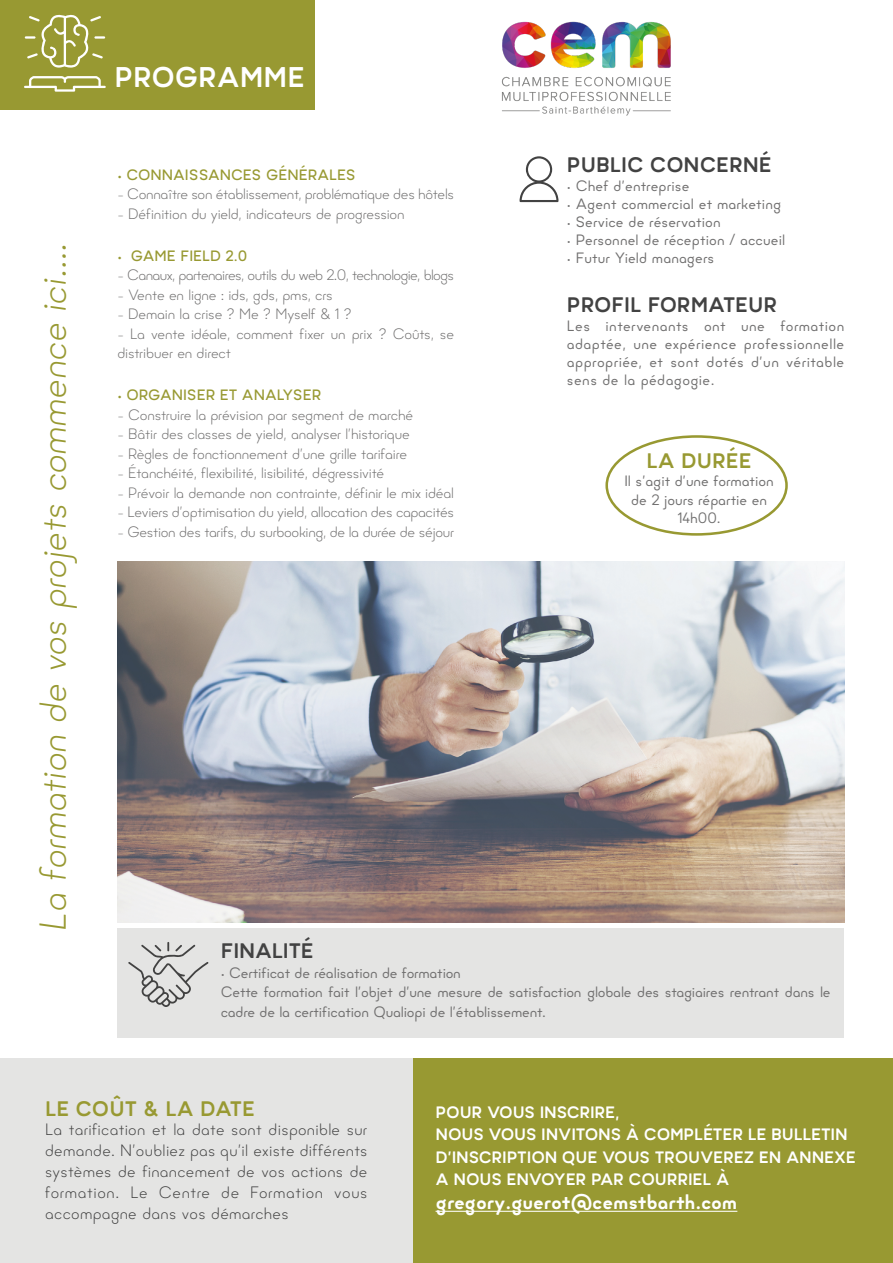
<style>
.page{position:relative;width:893px;height:1263px;background:#fff}
.page>*{position:absolute;margin:0;border:0;box-sizing:border-box;transform-origin:0 0}
.t1{font:italic 300 37.5px "Minimo";color:#989932}
.t2{font:700 28.5px "Minimo";color:#fff}
.t3{font:700 21px "Minimo";color:#424242}
.t4{font:700 21px "Minimo";letter-spacing:-.01em;color:#fff}
.t5{font:700 21px "Minimo";color:#989932}
.t6{font:300 16.5px/21px "Minimo";letter-spacing:.02em;color:#424242;text-align:justify}
.t7{font:700 16.5px/22.5px "Minimo";letter-spacing:-.01em;color:#fff}
.t8{font:300 15px/19.5px "Minimo";letter-spacing:-.02em;color:#706f6f}
.t9{font:15px/18px "Minimo";letter-spacing:-.005em;color:#706f6f}
.t10{font:500 15px "Minimo";color:#989932}
.t11{font:300 15px "Minimo";letter-spacing:-.04em;color:#706f6f}
</style>
<div class="page">
<img style="left:501px;top:21px;width:170px;height:95px">
<div style="left:0;top:0;width:315px;height:109px;background:#989932"></div>
<svg style="left:25px;top:14px;width:80px;height:54px"></svg>
<svg style="left:24px;top:76px;width:82px;height:16px"></svg>
<div style="left:117px;top:928px;width:727px;height:109px;background:#e4e4e3"></div>
<svg style="left:128px;top:942px;width:80px;height:65px"></svg>
<div style="left:388px;top:1059px;width:505px;height:204px;background:#989932"></div>
<div style="left:0;top:1059px;width:412px;height:204px;background:#e4e4e3"></div>
<hr style="left:436px;top:1211px;width:301px;height:1px;background:#fff">
<svg style="left:520px;top:156px;width:38px;height:46px"></svg>
<div style="left:605px;top:435px;width:183px;height:101px;border:3px solid #989932;border-radius:50%"></div>
<img style="left:117px;top:562px;width:727px;height:361px">
<h1 class="t1" style="left:28px;top:930px;width:688px;rotate:-90deg">La formation de vos projets commence ici….</h1>
<h2 class="t2" style="left:114px;top:57px;width:192px">PROGRAMME</h2>
<p class="t10" style="left:117px;top:165px;width:240px">• CONNAISSANCES GÉNÉRALES</p>
<p class="t8" style="left:117px;top:184px;width:338px">- Connaître son établissement, problématique des hôtels</p>
<p class="t8" style="left:117px;top:204px;width:289px">- Définition du yield, indicateurs de progression</p>
<p class="t10" style="left:117px;top:246px;width:132px">• GAME FIELD 2.0</p>
<p class="t11" style="left:117px;top:265px;width:338px">- Canaux, partenaires, outils du web 2.0, technologie, blogs</p>
<p class="t8" style="left:117px;top:285px;width:217px">- Vente en ligne : ids, gds, pms, crs</p>
<p class="t8" style="left:117px;top:304px;width:236px">- Demain la crise ? Me ? Myself &amp; 1 ?</p>
<p class="t8" style="left:117px;top:324px;width:338px">- La vente idéale, comment fixer un prix ? Coûts, se distribuer en direct</p>
<p class="t10" style="left:117px;top:385px;width:206px">• ORGANISER ET ANALYSER</p>
<p class="t8" style="left:117px;top:405px;width:297px">- Construire la prévision par segment de marché</p>
<p class="t8" style="left:117px;top:424px;width:294px">- Bâtir des classes de yield, analyser l’historique</p>
<p class="t8" style="left:117px;top:444px;width:291px">- Règles de fonctionnement d’une grille tarifaire</p>
<p class="t8" style="left:117px;top:463px;width:268px">- Étanchéité, flexibilité, lisibilité, dégressivité</p>
<p class="t8" style="left:117px;top:483px;width:338px">- Prévoir la demande non contrainte, définir le mix idéal</p>
<p class="t8" style="left:117px;top:502px;width:338px">- Leviers d’optimisation du yield, allocation des capacités</p>
<p class="t8" style="left:117px;top:522px;width:338px">- Gestion des tarifs, du surbooking, de la durée de séjour</p>
<h3 class="t3" style="left:567px;top:150px;width:206px">PUBLIC CONCERNÉ</h3>
<p class="t9" style="left:567px;top:177px;width:124px">• Chef d’entreprise</p>
<p class="t9" style="left:567px;top:195px;width:216px">• Agent commercial et marketing</p>
<p class="t9" style="left:567px;top:213px;width:155px">• Service de réservation</p>
<p class="t9" style="left:567px;top:231px;width:220px">• Personnel de réception / accueil</p>
<p class="t9" style="left:567px;top:249px;width:149px">• Futur Yield managers</p>
<h3 class="t3" style="left:567px;top:290px;width:212px">PROFIL FORMATEUR</h3>
<p class="t9" style="left:567px;top:316px;width:279px;text-align:justify">Les intervenants ont une formation adaptée, une expérience professionnelle appropriée, et sont dotés d’un véritable sens de la pédagogie.</p>
<h3 class="t5" style="left:646px;top:447px;width:107px">LA DURÉE</h3>
<p class="t9" style="left:624px;top:472px;width:151px;text-align:center">Il s’agit d’une formation de 2 jours répartie en<br>14h00.</p>
<h3 class="t3" style="left:221px;top:936px;width:94px">FINALITÉ</h3>
<p class="t9" style="left:221px;top:963px;width:611px;line-height:19.5px">• Certificat de réalisation de formation<br>Cette formation fait l’objet d’une mesure de satisfaction globale des stagiaires rentrant dans le cadre de la certification Qualiopi de l’établissement.</p>
<h3 class="t5" style="left:45px;top:1094px;width:212px">LE COÛT &amp; LA DATE</h3>
<p class="t6" style="left:45px;top:1119px;width:324px">La tarification et la date sont disponible sur demande. N’oubliez pas qu’il existe différents systèmes de financement de vos actions de formation. Le Centre de Formation vous accompagne dans vos démarches</p>
<p class="t7" style="left:436px;top:1100px;width:422px">POUR VOUS INSCRIRE,<br>NOUS VOUS INVITONS À COMPLÉTER LE BULLETIN D’INSCRIPTION QUE VOUS TROUVEREZ EN ANNEXE A NOUS ENVOYER PAR COURRIEL À</p>
<h3 class="t4" style="left:436px;top:1187px;width:303px">gregory.guerot@cemstbarth.com</h3>
</div>
